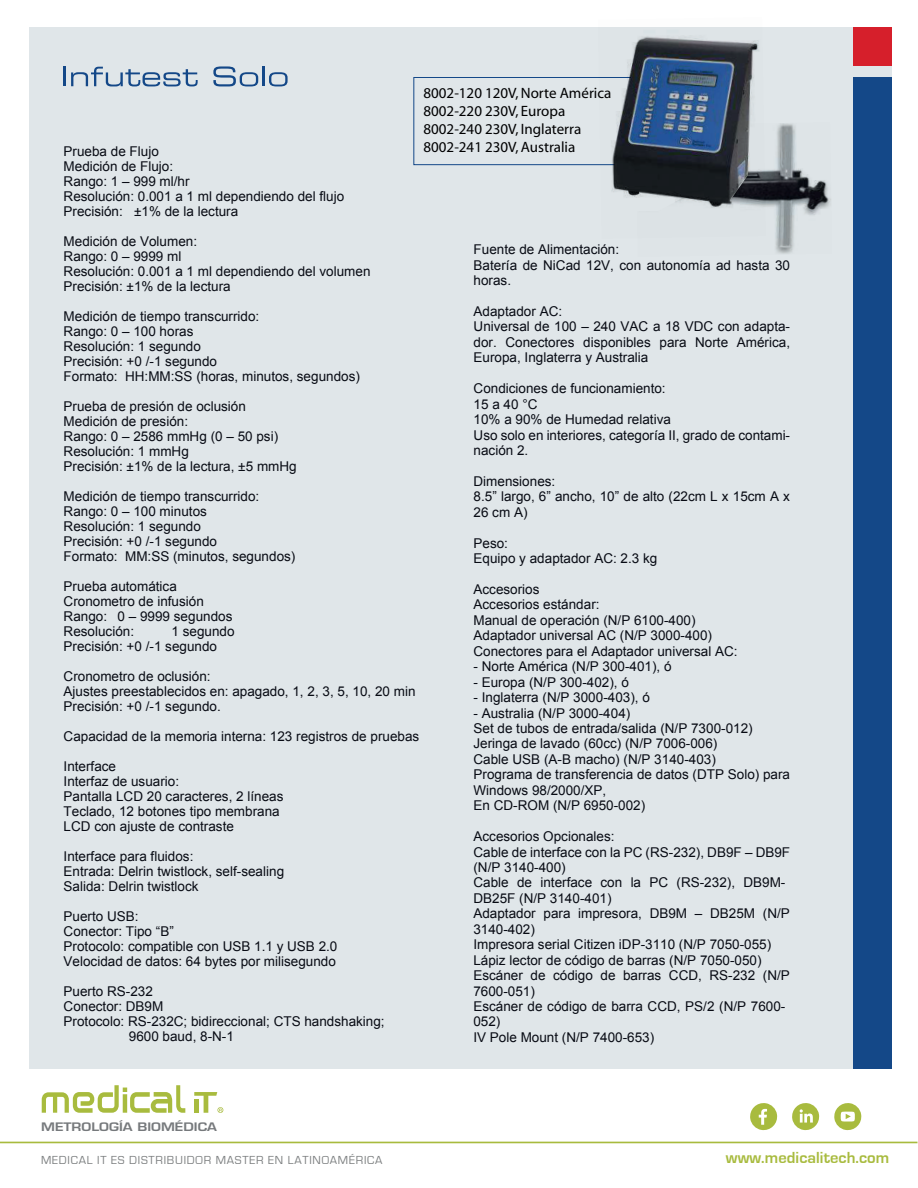
<style>
.page{position:relative;width:918px;height:1188px;background:#fff}
.page>*{position:absolute;margin:0;border:0;box-sizing:border-box;transform-origin:0 0}
.t1{font:700 16.5px "Eurostile";letter-spacing:.005em;color:#a8bb3e}
.t2{font:15px/18px "Myriad";color:#000001}
.t3{font:13.5px/15.5px "Arial";color:#080b14}
.t4{font:12px "Eurostile";letter-spacing:.065em;color:#7b7e7f}
.t5{font:600 11.4px "Eurostile";color:#76797c;scale:1.21 1}
</style>
<div class="page">
<div style="left:29px;top:28px;width:863px;height:1131px;background:#e0e6e9"></div>
<svg style="left:64px;top:67px;width:134px;height:19px"></svg>
<svg style="left:213px;top:66px;width:45px;height:20px"></svg>
<hr style="left:262px;top:67px;width:3px;height:19px;background:#144888">
<svg style="left:269px;top:72px;width:19px;height:14px"></svg>
<div style="left:854px;top:77px;width:38px;height:1083px;background:#144888"></div>
<div style="left:854px;top:28px;width:38px;height:38px;background:#d61f2b"></div>
<img style="left:766px;top:123px;width:65px;height:131px">
<svg style="left:413px;top:77px;width:185px;height:89px"></svg>
<img style="left:598px;top:27px;width:168px;height:181px">
<div style="left:0;top:1070px;width:917px;height:118px;background:#fff"></div>
<svg style="left:750px;top:1103px;width:28px;height:28px"></svg>
<svg style="left:792px;top:1103px;width:28px;height:28px"></svg>
<svg style="left:834px;top:1103px;width:28px;height:28px"></svg>
<hr style="left:0;top:1142px;width:917px;height:1px;background:#a8bb3e">
<svg style="left:42px;top:1085px;width:143px;height:28px"></svg>
<svg style="left:194px;top:1092px;width:29px;height:21px"></svg>
<p class="t2" style="left:424px;top:85px;width:189px">8002-120 120V, Norte América<br>8002-220 230V, Europa<br>8002-240 230V, Inglaterra</p>
<p class="t3" style="left:64px;top:144px;width:97px">Prueba de Flujo</p>
<p class="t2" style="left:424px;top:139px;width:153px">8002-241 230V,Australia</p>
<p class="t3" style="left:64px;top:159px;width:282px;line-height:15px">Medición de Flujo:<br>Rango: 1 – 999 ml/hr<br>Resolución: 0.001 a 1 ml dependiendo del flujo<br>Precisión: ±1% de la lectura</p>
<p class="t3" style="left:64px;top:234px;width:308px;line-height:15px">Medición de Volumen:<br>Rango: 0 – 9999 ml<br>Resolución: 0.001 a 1 ml dependiendo del volumen<br>Precisión: ±1% de la lectura</p>
<p class="t3" style="left:64px;top:309px;width:298px;line-height:15px">Medición de tiempo transcurrido:<br>Rango: 0 – 100 horas<br>Resolución: 1 segundo<br>Precisión: +0 /-1 segundo<br>Formato: HH:MM:SS (horas, minutos, segundos)</p>
<p class="t3" style="left:64px;top:399px;width:235px;line-height:15px">Prueba de presión de oclusión<br>Medición de presión:<br>Rango: 0 – 2586 mmHg (0 – 50 psi)<br>Resolución: 1 mmHg<br>Precisión: ±1% de la lectura, ±5 mmHg</p>
<p class="t3" style="left:64px;top:489px;width:233px;line-height:15px">Medición de tiempo transcurrido:<br>Rango: 0 – 100 minutos<br>Resolución: 1 segundo<br>Precisión: +0 /-1 segundo<br>Formato: MM:SS (minutos, segundos)</p>
<p class="t3" style="left:64px;top:579px;width:170px;line-height:15px">Prueba automática<br>Cronometro de infusión<br>Rango: 0 – 9999 segundos<br>Resolución:</p>
<p class="t3" style="left:474px;top:242px;width:318px">Fuente de Alimentación:<br>Batería de NiCad 12V, con autonomía ad hasta 30 horas.</p>
<p class="t3" style="left:474px;top:304px;width:318px">Adaptador AC:<br>Universal de 100 – 240 VAC a 18 VDC con adapta&shy;dor. Conectores disponibles para Norte América, Europa, Inglaterra y Australia</p>
<p class="t3" style="left:474px;top:381px;width:318px">Condiciones de funcionamiento:<br>15 a 40 °C<br>10% a 90% de Humedad relativa<br>Uso solo en interiores, categoría II, grado de contami&shy;nación 2.</p>
<p class="t3" style="left:474px;top:474px;width:318px">Dimensiones:<br>8.5” largo, 6” ancho, 10” de alto (22cm L x 15cm A x<br>26 cm A)</p>
<p class="t3" style="left:474px;top:535px;width:185px">Peso:<br>Equipo y adaptador AC: 2.3 kg</p>
<p class="t3" style="left:474px;top:582px;width:266px">Accesorios<br>Accesorios estándar:<br>Manual de operación (N/P 6100-400)<br>Adaptador universal AC (N/P 3000-400)<br>Conectores para el Adaptador universal AC:</p>
<p class="t3" style="left:474px;top:659px;width:200px">- Norte América (N/P 300-401), ó</p>
<p class="t3" style="left:474px;top:674px;width:157px">- Europa (N/P 300-402), ó</p>
<p class="t3" style="left:474px;top:690px;width:178px">- Inglaterra (N/P 3000-403), ó</p>
<p class="t3" style="left:474px;top:705px;width:318px">- Australia (N/P 3000-404)<br>Set de tubos de entrada/salida (N/P 7300-012)<br>Jeringa de lavado (60cc) (N/P 7006-006)<br>Cable USB (A-B macho) (N/P 3140-403)<br>Programa de transferencia de datos (DTP Solo) para Windows 98/2000/XP,<br>En CD-ROM (N/P 6950-002)</p>
<p class="t3" style="left:473px;top:829px;width:318px">Accesorios Opcionales:<br>Cable de interface con la PC (RS-232), DB9F – DB9F (N/P 3140-400)<br>Cable de interface con la PC (RS-232), DB9M-<br>DB25F (N/P 3140-401)<br>Adaptador para impresora, DB9M – DB25M (N/P<br>3140-402)<br>Impresora serial Citizen iDP-3110 (N/P 7050-055)<br>Lápiz lector de código de barras (N/P 7050-050)<br>Escáner de código de barras CCD, RS-232 (N/P<br>7600-051)<br>Escáner de código de barra CCD, PS/2 (N/P 7600-<br>052)<br>IV Pole Mount (N/P 7400-653)</p>
<p class="t3" style="left:64px;top:624px;width:173px;line-height:15px;text-indent:108px">1 segundo<br>Precisión: +0 /-1 segundo</p>
<p class="t3" style="left:64px;top:669px;width:353px;line-height:15px">Cronometro de oclusión:<br>Ajustes preestablecidos en: apagado, 1, 2, 3, 5, 10, 20 min<br>Precisión: +0 /-1 segundo.</p>
<p class="t3" style="left:64px;top:729px;width:357px">Capacidad de la memoria interna: 123 registros de pruebas</p>
<p class="t3" style="left:64px;top:759px;width:221px;line-height:15px">Interface<br>Interfaz de usuario:<br>Pantalla LCD 20 caracteres, 2 líneas<br>Teclado, 12 botones tipo membrana<br>LCD con ajuste de contraste</p>
<p class="t3" style="left:64px;top:849px;width:222px;line-height:15px">Interface para fluidos:<br>Entrada: Delrin twistlock, self-sealing<br>Salida: Delrin twistlock</p>
<p class="t3" style="left:64px;top:909px;width:275px;line-height:15px">Puerto USB:<br>Conector: Tipo “B”<br>Protocolo: compatible con USB 1.1 y USB 2.0<br>Velocidad de datos: 64 bytes por milisegundo</p>
<p class="t3" style="left:64px;top:984px;width:91px">Puerto RS-232</p>
<p class="t3" style="left:64px;top:999px;width:101px">Conector: DB9M</p>
<p class="t3" style="left:64px;top:1014px;width:323px">Protocolo: RS-232C; bidireccional; CTS handshaking;</p>
<p class="t3" style="left:129px;top:1029px;width:107px">9600 baud, 8-N-1</p>
<p class="t5" style="left:41px;top:1119px;width:147px">METROLOGÍA BIOMÉDICA</p>
<p class="t4" style="left:41px;top:1153px;width:343px">MEDICAL IT ES DISTRIBUIDOR MASTER EN LATINOAMÉRICA</p>
<p class="t1" style="left:726px;top:1148px;width:165px">www.medicalitech.com</p>
</div>
